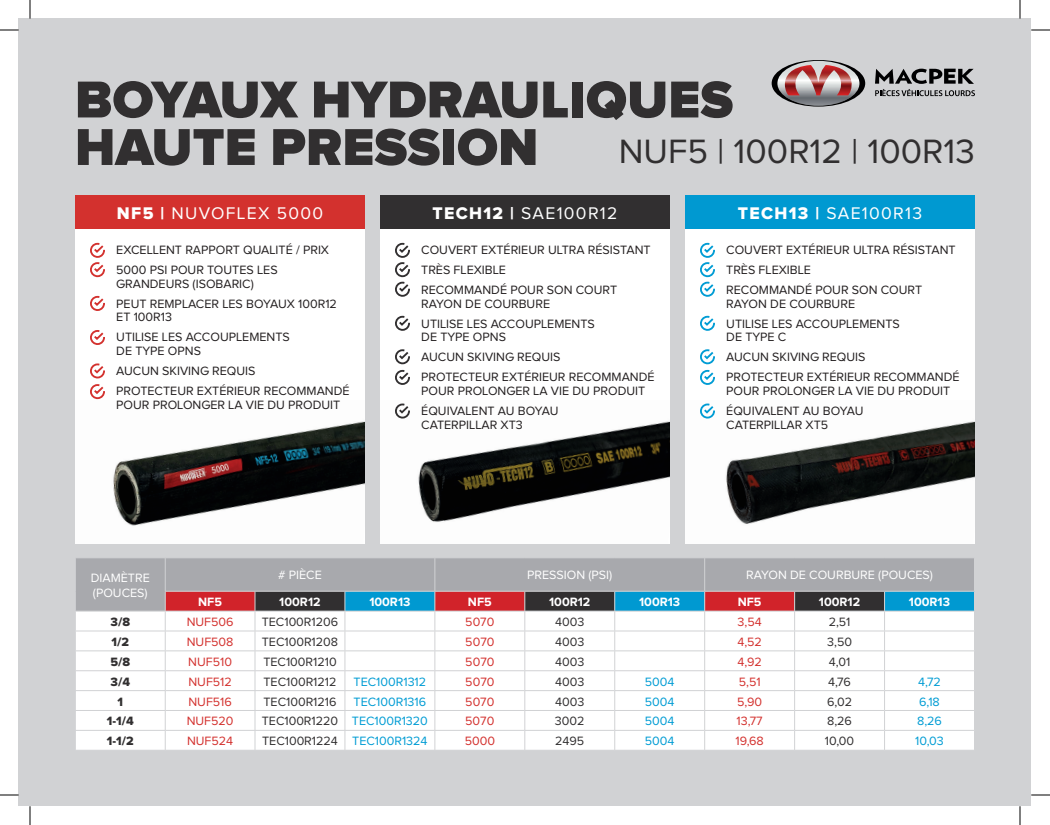
<style>
.page{position:relative;width:1050px;height:825px;background:#fff}
.page>*{position:absolute;margin:0;border:0;box-sizing:border-box;transform-origin:0 0}
.t1{font:900 53.75px/47.5px "Proxima Nova A";color:#312f30}
.t2{font:35px "Proxima Nova A";color:#312f30}
.t3{font:17.5px "Proxima Nova A";letter-spacing:.075em;color:#fff}
.t4{font:12.5px/20px "Proxima Nova A";color:#231f20}
.t5{font:12.5px "Proxima Nova A";color:#312f30}
.t6{font:12.5px "Proxima Nova A";color:#d3312e}
.t7{font:12.5px/15px "Proxima Nova A";color:#fff}
.t8{font:12.5px "Proxima Nova A";color:#009cd4}
.t9{font:700 12.5px "Proxima Nova A";color:#fff}
.t10{font:12.5px "Proxima Nova A Extrabld";color:#312f30}
.s1{font-family:"Proxima Nova A Extrabld"}
.s2{color:#009cd4}
</style>
<div class="page">
<div style="left:19px;top:19px;width:1012px;height:787px;background:#d1d2d4"></div>
<div style="left:380px;top:229px;width:290px;height:315px;background:#fff"></div>
<div style="left:685px;top:229px;width:290px;height:315px;background:#fff"></div>
<div style="left:75px;top:229px;width:290px;height:315px;background:#fff"></div>
<img style="left:113px;top:421px;width:252px;height:105px">
<img style="left:418px;top:421px;width:252px;height:101px">
<img style="left:726px;top:421px;width:249px;height:103px">
<div style="left:380px;top:195px;width:290px;height:34px;background:#312f30"></div>
<div style="left:685px;top:195px;width:290px;height:34px;background:#0099d1"></div>
<div style="left:75px;top:195px;width:290px;height:34px;background:#d3312e"></div>
<div style="left:76px;top:559px;width:898px;height:52px;background:#a8a9ad"></div>
<div style="left:76px;top:612px;width:89px;height:138px;background:#fff"></div>
<hr style="left:165px;top:558px;width:1px;height:33px;background:#d1d2d4">
<hr style="left:435px;top:558px;width:1px;height:33px;background:#d1d2d4">
<hr style="left:704px;top:558px;width:1px;height:33px;background:#d1d2d4">
<hr style="left:75px;top:631px;width:90px;height:1px;background:#d1d2d4">
<hr style="left:75px;top:651px;width:90px;height:1px;background:#d1d2d4">
<hr style="left:75px;top:670px;width:90px;height:1px;background:#d1d2d4">
<hr style="left:75px;top:690px;width:90px;height:1px;background:#d1d2d4">
<hr style="left:75px;top:710px;width:90px;height:1px;background:#d1d2d4">
<hr style="left:75px;top:730px;width:90px;height:1px;background:#d1d2d4">
<svg style="left:165px;top:591px;width:810px;height:159px;background:#e8e7ea"></svg>
<svg style="left:772px;top:60px;width:93px;height:47px"></svg>
<svg style="left:875px;top:69px;width:100px;height:27px"></svg>
<svg style="left:90px;top:242px;width:15px;height:36px"></svg>
<svg style="left:90px;top:295px;width:15px;height:16px"></svg>
<svg style="left:395px;top:242px;width:15px;height:55px"></svg>
<svg style="left:700px;top:242px;width:15px;height:55px"></svg>
<svg style="left:90px;top:330px;width:15px;height:15px"></svg>
<svg style="left:395px;top:315px;width:15px;height:16px"></svg>
<svg style="left:700px;top:315px;width:15px;height:16px"></svg>
<svg style="left:90px;top:363px;width:15px;height:37px"></svg>
<svg style="left:395px;top:349px;width:15px;height:36px"></svg>
<svg style="left:700px;top:349px;width:15px;height:36px"></svg>
<svg style="left:395px;top:403px;width:15px;height:16px"></svg>
<svg style="left:700px;top:403px;width:15px;height:16px"></svg>
<svg style="left:0;top:29px;width:19px;height:2px"></svg>
<svg style="left:1031px;top:29px;width:19px;height:2px"></svg>
<svg style="left:0;top:794px;width:19px;height:2px"></svg>
<svg style="left:1031px;top:794px;width:19px;height:2px"></svg>
<svg style="left:29px;top:0;width:2px;height:19px"></svg>
<svg style="left:29px;top:806px;width:2px;height:19px"></svg>
<svg style="left:1019px;top:0;width:2px;height:19px"></svg>
<svg style="left:1019px;top:806px;width:2px;height:19px"></svg>
<h1 class="t1" style="left:75px;top:74px;width:660px">BOYAUX HYDRAULIQUES<br>HAUTE PRESSION</h1>
<h2 class="t2" style="left:619px;top:132px;width:358px">NUF5 | 100R12 | 100R13</h2>
<h3 class="t3" style="left:117px;top:203px;width:208px"><span class="s1">NF5 |</span> NUVOFLEX 5000</h3>
<h3 class="t3" style="left:432px;top:203px;width:187px"><span class="s1">TECH12 |</span> SAE100R12</h3>
<h3 class="t3" style="left:738px;top:203px;width:186px"><span class="s1">TECH13 |</span> SAE100R13</h3>
<p class="t4" style="left:116px;top:240px;width:214px">EXCELLENT RAPPORT QUALITÉ / PRIX<br>5000 PSI POUR TOUTES LES</p>
<p class="t4" style="left:116px;top:273px;width:222px">GRANDEURS (ISOBARIC)<br>PEUT REMPLACER LES BOYAUX 100R12</p>
<p class="t4" style="left:116px;top:307px;width:175px">ET 100R13<br>UTILISE LES ACCOUPLEMENTS</p>
<p class="t4" style="left:116px;top:341px;width:235px">DE TYPE OPNS<br>AUCUN SKIVING REQUIS<br>PROTECTEUR EXTÉRIEUR RECOMMANDÉ</p>
<p class="t4" style="left:116px;top:395px;width:226px">POUR PROLONGER LA VIE DU PRODUIT</p>
<p class="t4" style="left:421px;top:240px;width:231px">COUVERT EXTÉRIEUR ULTRA RÉSISTANT<br>TRÈS FLEXIBLE<br>RECOMMANDÉ POUR SON COURT</p>
<p class="t4" style="left:421px;top:293px;width:175px">RAYON DE COURBURE<br>UTILISE LES ACCOUPLEMENTS</p>
<p class="t4" style="left:421px;top:327px;width:235px">DE TYPE OPNS<br>AUCUN SKIVING REQUIS<br>PROTECTEUR EXTÉRIEUR RECOMMANDÉ</p>
<p class="t4" style="left:421px;top:381px;width:226px">POUR PROLONGER LA VIE DU PRODUIT<br>ÉQUIVALENT AU BOYAU</p>
<p class="t4" style="left:421px;top:415px;width:103px">CATERPILLAR XT3</p>
<p class="t4" style="left:726px;top:240px;width:231px">COUVERT EXTÉRIEUR ULTRA RÉSISTANT<br>TRÈS FLEXIBLE<br>RECOMMANDÉ POUR SON COURT</p>
<p class="t4" style="left:726px;top:293px;width:175px">RAYON DE COURBURE<br>UTILISE LES ACCOUPLEMENTS</p>
<p class="t4" style="left:726px;top:327px;width:235px">DE TYPE C<br>AUCUN SKIVING REQUIS<br>PROTECTEUR EXTÉRIEUR RECOMMANDÉ</p>
<p class="t4" style="left:726px;top:381px;width:226px">POUR PROLONGER LA VIE DU PRODUIT<br>ÉQUIVALENT AU BOYAU</p>
<p class="t4" style="left:726px;top:415px;width:104px">CATERPILLAR XT5</p>
<p class="t7" style="left:91px;top:570px;width:61px">DIAMÈTRE (POUCES)</p>
<p class="t7" style="left:278px;top:568px;width:45px"># PIÈCE</p>
<p class="t7" style="left:527px;top:568px;width:87px">PRESSION (PSI)</p>
<p class="t7" style="left:746px;top:568px;width:188px">RAYON DE COURBURE (POUCES)</p>
<p class="t9" style="left:198px;top:595px;width:25px">NF5</p>
<p class="t9" style="left:279px;top:595px;width:43px">100R12</p>
<p class="t9" style="left:369px;top:595px;width:43px">100R13</p>
<p class="t9" style="left:468px;top:595px;width:25px">NF5</p>
<p class="t9" style="left:549px;top:595px;width:43px">100R12</p>
<p class="t9" style="left:639px;top:595px;width:43px">100R13</p>
<p class="t9" style="left:738px;top:595px;width:25px">NF5</p>
<p class="t9" style="left:819px;top:595px;width:43px">100R12</p>
<p class="t9" style="left:909px;top:595px;width:43px">100R13</p>
<p class="t10" style="left:111px;top:615px;width:21px">3/8</p>
<p class="t6" style="left:187px;top:615px;width:48px">NUF506</p>
<p class="t5" style="left:262px;top:615px;width:78px">TEC100R1206</p>
<p class="t6" style="left:465px;top:615px;width:31px">5070</p>
<p class="t5" style="left:555px;top:615px;width:31px">4003</p>
<p class="t6" style="left:738px;top:615px;width:26px">3,54</p>
<p class="t5" style="left:829px;top:615px;width:23px">2,51</p>
<p class="t10" style="left:112px;top:634px;width:19px">1/2</p>
<p class="t6" style="left:187px;top:635px;width:48px">NUF508</p>
<p class="t5" style="left:262px;top:635px;width:78px">TEC100R1208</p>
<p class="t6" style="left:465px;top:635px;width:31px">5070</p>
<p class="t5" style="left:555px;top:635px;width:31px">4003</p>
<p class="t6" style="left:737px;top:635px;width:26px">4,52</p>
<p class="t5" style="left:827px;top:635px;width:26px">3,50</p>
<p class="t10" style="left:110px;top:654px;width:21px">5/8</p>
<p class="t6" style="left:188px;top:655px;width:45px">NUF510</p>
<p class="t5" style="left:263px;top:655px;width:75px">TEC100R1210</p>
<p class="t6" style="left:465px;top:655px;width:31px">5070</p>
<p class="t5" style="left:555px;top:655px;width:31px">4003</p>
<p class="t6" style="left:737px;top:655px;width:26px">4,92</p>
<p class="t5" style="left:829px;top:655px;width:23px">4,01</p>
<p class="t10" style="left:111px;top:674px;width:21px">3/4</p>
<p class="t6" style="left:188px;top:675px;width:45px">NUF512</p>
<p class="t5" style="left:263px;top:675px;width:75px">TEC100R1212</p>
<p class="t8" style="left:354px;top:675px;width:74px">TEC100R1312</p>
<p class="t6" style="left:465px;top:675px;width:31px">5070</p>
<p class="t5" style="left:555px;top:675px;width:31px">4003</p>
<p class="t8" style="left:645px;top:675px;width:31px">5004</p>
<p class="t6" style="left:739px;top:675px;width:23px">5,51</p>
<p class="t5" style="left:828px;top:675px;width:24px">4,76</p>
<p class="t8" style="left:918px;top:675px;width:24px">4,72</p>
<p class="t10" style="left:118px;top:694px;width:7px">1</p>
<p class="t6" style="left:188px;top:694px;width:45px">NUF516</p>
<p class="t5" style="left:263px;top:694px;width:75px">TEC100R1216</p>
<p class="t8" style="left:354px;top:694px;width:74px">TEC100R1316</p>
<p class="t6" style="left:465px;top:694px;width:31px">5070</p>
<p class="t5" style="left:555px;top:694px;width:31px">4003</p>
<p class="t8" style="left:645px;top:694px;width:31px">5004</p>
<p class="t6" style="left:737px;top:694px;width:27px">5,90</p>
<p class="t5" style="left:827px;top:694px;width:26px">6,02</p>
<p class="t8" style="left:919px;top:694px;width:22px">6,18</p>
<p class="t10" style="left:107px;top:714px;width:28px">1-1/4</p>
<p class="t6" style="left:187px;top:714px;width:48px">NUF520</p>
<p class="t5" style="left:262px;top:714px;width:168px">TEC100R1220 <span class="s2">TEC100R1320</span></p>
<p class="t6" style="left:465px;top:714px;width:31px">5070</p>
<p class="t5" style="left:555px;top:714px;width:31px">3002</p>
<p class="t8" style="left:645px;top:714px;width:31px">5004</p>
<p class="t6" style="left:737px;top:714px;width:28px">13,77</p>
<p class="t5" style="left:827px;top:714px;width:26px">8,26</p>
<p class="t8" style="left:917px;top:714px;width:26px">8,26</p>
<p class="t10" style="left:107px;top:734px;width:28px">1-1/2</p>
<p class="t6" style="left:187px;top:734px;width:48px">NUF524</p>
<p class="t5" style="left:262px;top:734px;width:167px">TEC100R1224 <span class="s2">TEC100R1324</span></p>
<p class="t6" style="left:465px;top:734px;width:32px">5000</p>
<p class="t5" style="left:555px;top:734px;width:31px">2495</p>
<p class="t8" style="left:645px;top:734px;width:31px">5004</p>
<p class="t6" style="left:735px;top:734px;width:30px">19,68</p>
<p class="t5" style="left:825px;top:734px;width:31px">10,00</p>
<p class="t8" style="left:915px;top:734px;width:30px">10,03</p>
</div>
